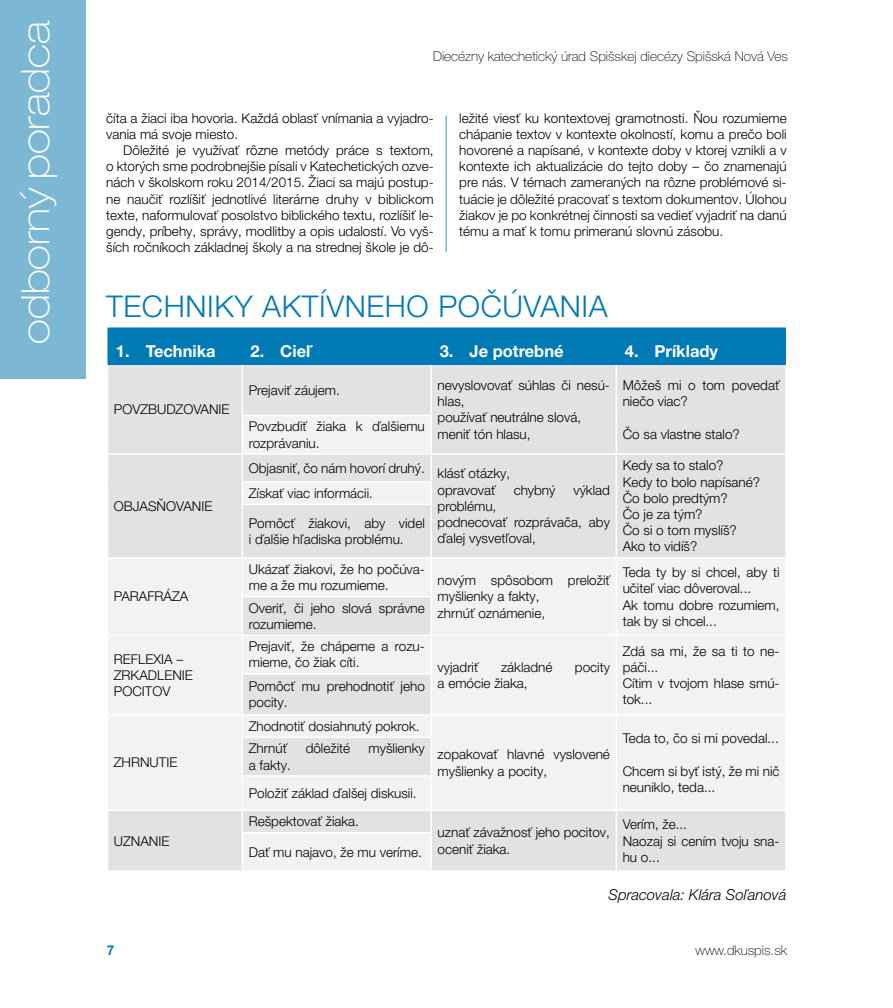
<style>
.page{position:relative;width:893px;height:1008px;background:#fff}
.page>*{position:absolute;margin:0;border:0;box-sizing:border-box;transform-origin:0 0}
.t1{font:100 expanded 39px "Helvetica Neue LT Pro";color:#fff}
.t2{font:300 30px "Helvetica Neue LT Pro";letter-spacing:.02em;color:#007ab5}
.t3{font:700 16.5px "Helvetica Neue LT Pro";color:#fff}
.t4{font:italic 300 15px "Helvetica Neue LT Pro";color:#000}
.t5{font:300 13.5px/16.2px "Helvetica Neue LT Pro";color:#000}
.t6{font:100 13.5px "Helvetica Neue LT Pro";color:#000}
.t7{font:700 13.5px "Helvetica Neue LT Pro";color:#007ab5}
</style>
<div class="page">
<div style="left:107px;top:327px;width:679px;height:38px;background:#007ab5"></div>
<div style="left:108px;top:365px;width:677px;height:50px;background:#e1e2e3"></div>
<svg style="left:108px;top:415px;width:677px;height:455px;fill:#f2f2f3"></svg>
<hr style="left:430px;top:365px;width:2px;height:50px;background:#fff">
<hr style="left:616px;top:365px;width:1px;height:50px;background:#fff">
<hr style="left:242px;top:415px;width:190px;height:1px;background:#fff">
<hr style="left:430px;top:416px;width:2px;height:37px;background:#fff">
<hr style="left:616px;top:415px;width:1px;height:38px;background:#fff">
<hr style="left:242px;top:453px;width:189px;height:2px;background:#fff">
<hr style="left:242px;top:481px;width:190px;height:2px;background:#fff">
<svg style="left:242px;top:455px;width:1px;height:48px"></svg>
<hr style="left:107px;top:557px;width:135px;height:2px;background:#fff">
<hr style="left:242px;top:559px;width:1px;height:37px;background:#fff">
<hr style="left:430px;top:559px;width:2px;height:37px;background:#fff">
<hr style="left:616px;top:559px;width:1px;height:37px;background:#fff">
<hr style="left:242px;top:596px;width:190px;height:1px;background:#fff">
<hr style="left:242px;top:597px;width:1px;height:37px;background:#fff">
<hr style="left:430px;top:597px;width:2px;height:37px;background:#fff">
<hr style="left:616px;top:596px;width:1px;height:38px;background:#fff">
<hr style="left:107px;top:634px;width:135px;height:2px;background:#fff">
<hr style="left:242px;top:634px;width:189px;height:2px;background:#fff">
<hr style="left:242px;top:636px;width:1px;height:37px;background:#fff">
<hr style="left:431px;top:634px;width:185px;height:2px;background:#fff">
<hr style="left:430px;top:636px;width:2px;height:37px;background:#fff">
<hr style="left:616px;top:634px;width:171px;height:2px;background:#fff">
<hr style="left:616px;top:636px;width:1px;height:38px;background:#fff">
<hr style="left:242px;top:673px;width:190px;height:1px;background:#fff">
<hr style="left:242px;top:674px;width:1px;height:40px;background:#fff">
<hr style="left:430px;top:674px;width:2px;height:40px;background:#fff">
<hr style="left:616px;top:674px;width:1px;height:40px;background:#fff">
<hr style="left:107px;top:714px;width:135px;height:2px;background:#fff">
<hr style="left:242px;top:714px;width:189px;height:2px;background:#fff">
<svg style="left:242px;top:716px;width:1px;height:20px"></svg>
<hr style="left:431px;top:714px;width:185px;height:2px;background:#fff">
<hr style="left:430px;top:716px;width:2px;height:20px;background:#fff">
<hr style="left:616px;top:714px;width:171px;height:2px;background:#fff">
<svg style="left:616px;top:716px;width:1px;height:21px"></svg>
<hr style="left:242px;top:736px;width:190px;height:2px;background:#fff">
<hr style="left:242px;top:738px;width:1px;height:37px;background:#fff">
<hr style="left:430px;top:738px;width:2px;height:37px;background:#fff">
<hr style="left:616px;top:737px;width:1px;height:39px;background:#fff">
<hr style="left:616px;top:776px;width:1px;height:33px;background:#fff">
<hr style="left:107px;top:809px;width:135px;height:2px;background:#fff">
<svg style="left:242px;top:811px;width:1px;height:21px"></svg>
<hr style="left:431px;top:809px;width:185px;height:2px;background:#fff">
<hr style="left:430px;top:811px;width:2px;height:21px;background:#fff">
<hr style="left:616px;top:809px;width:171px;height:2px;background:#fff">
<svg style="left:616px;top:811px;width:1px;height:22px"></svg>
<hr style="left:242px;top:832px;width:190px;height:1px;background:#fff">
<hr style="left:242px;top:833px;width:1px;height:37px;background:#fff">
<hr style="left:430px;top:833px;width:2px;height:37px;background:#fff">
<hr style="left:616px;top:833px;width:1px;height:37px;background:#fff">
<hr style="left:242px;top:503px;width:190px;height:2px;background:#fff">
<hr style="left:242px;top:505px;width:1px;height:52px;background:#fff">
<hr style="left:242px;top:557px;width:189px;height:2px;background:#fff">
<hr style="left:616px;top:453px;width:171px;height:2px;background:#fff">
<hr style="left:616px;top:557px;width:171px;height:2px;background:#fff">
<hr style="left:431px;top:453px;width:185px;height:2px;background:#fff">
<hr style="left:430px;top:455px;width:2px;height:26px;background:#fff">
<hr style="left:430px;top:483px;width:2px;height:20px;background:#fff">
<svg style="left:616px;top:455px;width:1px;height:49px"></svg>
<hr style="left:430px;top:505px;width:2px;height:52px;background:#fff">
<hr style="left:616px;top:504px;width:1px;height:53px;background:#fff">
<hr style="left:431px;top:557px;width:185px;height:2px;background:#fff">
<hr style="left:242px;top:365px;width:1px;height:50px;background:#fff">
<hr style="left:242px;top:416px;width:1px;height:37px;background:#fff">
<hr style="left:107px;top:453px;width:135px;height:2px;background:#fff">
<hr style="left:242px;top:775px;width:190px;height:2px;background:#fff">
<hr style="left:242px;top:777px;width:1px;height:32px;background:#fff">
<hr style="left:430px;top:777px;width:2px;height:32px;background:#fff">
<hr style="left:242px;top:809px;width:189px;height:2px;background:#fff">
<div style="left:0;top:0;width:86px;height:378px;background:#7cb8d4"></div>
<hr style="left:446px;top:116px;width:1px;height:136px;background:#259bc9">
<h1 class="t1" style="left:11px;top:344px;width:324px;rotate:-90deg">odborný poradca</h1>
<p class="t6" style="left:433px;top:48px;width:357px">Diecézny katechetický úrad Spišskej diecézy Spišská Nová Ves</p>
<p class="t5" style="left:106px;top:109px;width:329px">číta a žiaci iba hovoria. Každá oblasť vnímania a vyjadro&shy;vania má svoje miesto.</p>
<p class="t5" style="left:106px;top:142px;width:329px;text-align:justify;text-indent:17px">Dôležité je využívať rôzne metódy práce s textom, o ktorých sme podrobnejšie písali v Katechetických ozve&shy;nách v školskom roku 2014/2015. Žiaci sa majú postup&shy;ne naučiť rozlíšiť jednotlivé literárne druhy v biblickom texte, naformulovať posolstvo biblického textu, rozlíšiť le&shy;gendy, príbehy, správy, modlitby a opis udalostí. Vo vyš&shy;ších ročníkoch základnej školy a na strednej škole je dô-</p>
<p class="t5" style="left:459px;top:109px;width:329px;text-align:justify">ležité viesť ku kontextovej gramotnosti. Ňou rozumieme chápanie textov v kontexte okolností, komu a prečo boli hovorené a napísané, v kontexte doby v ktorej vznikli a v kontexte ich aktualizácie do tejto doby – čo znamenajú pre nás. V témach zameraných na rôzne problémové si&shy;tuácie je dôležité pracovať s textom dokumentov. Úlohou žiakov je po konkrétnej činnosti sa vedieť vyjadriť na danú tému a mať k tomu primeranú slovnú zásobu.</p>
<h2 class="t2" style="left:106px;top:288px;width:503px">TECHNIKY AKTÍVNEHO POČÚVANIA</h2>
<p class="t3" style="left:116px;top:340px;width:101px">1. Technika</p>
<p class="t3" style="left:250px;top:340px;width:63px">2. Cieľ</p>
<p class="t3" style="left:440px;top:340px;width:125px">3. Je potrebné</p>
<p class="t3" style="left:625px;top:340px;width:95px">4. Príklady</p>
<p class="t5" style="left:114px;top:401px;width:117px">POVZBUDZOVANIE</p>
<p class="t5" style="left:114px;top:498px;width:100px">OBJASŇOVANIE</p>
<p class="t5" style="left:114px;top:588px;width:76px">PARAFRÁZA</p>
<p class="t5" style="left:114px;top:650px;width:81px">REFLEXIA –<br>ZRKADLENIE<br>POCITOV</p>
<p class="t5" style="left:114px;top:754px;width:65px">ZHRNUTIE</p>
<p class="t5" style="left:114px;top:832px;width:57px">UZNANIE</p>
<p class="t5" style="left:249px;top:382px;width:93px">Prejaviť záujem.</p>
<p class="t5" style="left:438px;top:377px;width:174px">nevyslovovať súhlas či nesú&shy;hlas,<br>používať neutrálne slová, meniť tón hlasu,</p>
<p class="t5" style="left:623px;top:377px;width:158px">Môžeš mi o tom povedať niečo viac?</p>
<p class="t5" style="left:249px;top:418px;width:178px">Povzbudiť žiaka k ďalšiemu rozprávaniu.</p>
<p class="t5" style="left:623px;top:425px;width:119px">Čo sa vlastne stalo?</p>
<p class="t5" style="left:438px;top:457px;width:74px;line-height:21.9px;text-indent:-189px">Objasniť, čo nám hovorí druhý. klásť otázky, opravovať</p>
<p class="t5" style="left:514px;top:481px;width:43px">chybný</p>
<p class="t5" style="left:573px;top:481px;width:38px">výklad</p>
<p class="t5" style="left:438px;top:498px;width:174px">problému,<br>podnecovať rozprávača, aby ďalej vysvetľoval,</p>
<p class="t5" style="left:249px;top:485px;width:126px">Získať viac informácii.</p>
<p class="t5" style="left:249px;top:515px;width:178px">Pomôcť žiakovi, aby videl i ďalšie hľadiska problému.</p>
<p class="t5" style="left:623px;top:457px;width:139px">Kedy sa to stalo?<br>Kedy to bolo napísané?<br>Čo bolo predtým?<br>Čo je za tým?<br>Čo si o tom myslíš?<br>Ako to vidíš?</p>
<p class="t5" style="left:249px;top:561px;width:178px">Ukázať žiakovi, že ho počúva&shy;me a že mu rozumieme.</p>
<p class="t5" style="left:438px;top:572px;width:174px">novým spôsobom preložiť myšlienky a fakty,<br>zhrnúť oznámenie,</p>
<p class="t5" style="left:623px;top:564px;width:158px">Teda ty by si chcel, aby ti učiteľ viac dôveroval...<br>Ak tomu dobre rozumiem, tak by si chcel...</p>
<p class="t5" style="left:249px;top:599px;width:178px">Overiť, či jeho slová správne rozumieme.</p>
<p class="t5" style="left:249px;top:638px;width:178px">Prejaviť, že chápeme a rozu&shy;mieme, čo žiak cíti.</p>
<p class="t5" style="left:249px;top:678px;width:178px">Pomôcť mu prehodnotiť jeho pocity.</p>
<p class="t5" style="left:249px;top:718px;width:172px">Zhodnotiť dosiahnutý pokrok.</p>
<p class="t5" style="left:249px;top:740px;width:40px">Zhrnúť</p>
<p class="t5" style="left:306px;top:740px;width:46px">dôležité</p>
<p class="t5" style="left:369px;top:740px;width:58px">myšlienky</p>
<p class="t5" style="left:249px;top:750px;width:169px;line-height:28.3px">a fakty.<br>Položiť základ ďalšej diskusii.</p>
<p class="t5" style="left:249px;top:813px;width:112px">Rešpektovať žiaka.</p>
<p class="t5" style="left:249px;top:843px;width:175px">Dať mu najavo, že mu veríme.</p>
<p class="t5" style="left:438px;top:658px;width:42px">vyjadriť</p>
<p class="t5" style="left:501px;top:658px;width:53px">základné</p>
<p class="t5" style="left:575px;top:658px;width:37px">pocity</p>
<p class="t5" style="left:438px;top:675px;width:92px">a emócie žiaka,</p>
<p class="t5" style="left:438px;top:746px;width:174px">zopakovať hlavné vyslovené myšlienky a pocity,</p>
<p class="t5" style="left:623px;top:642px;width:158px">Zdá sa mi, že sa ti to ne&shy;páči...<br>Cítim v tvojom hlase smú&shy;tok...</p>
<p class="t5" style="left:623px;top:730px;width:158px">Teda to, čo si mi povedal...</p>
<p class="t5" style="left:623px;top:762px;width:158px">Chcem si byť istý, že mi nič neuniklo, teda...</p>
<p class="t5" style="left:438px;top:824px;width:174px">uznať závažnosť jeho pocitov, oceniť žiaka.</p>
<p class="t5" style="left:623px;top:816px;width:158px">Verím, že...<br>Naozaj si cením tvoju sna&shy;hu o...</p>
<p class="t4" style="left:609px;top:886px;width:180px">Spracovala: Klára Soľanová</p>
<p class="t7" style="left:107px;top:941px;width:9px">7</p>
<p class="t6" style="left:695px;top:942px;width:93px">www.dkuspis.sk</p>
</div>
